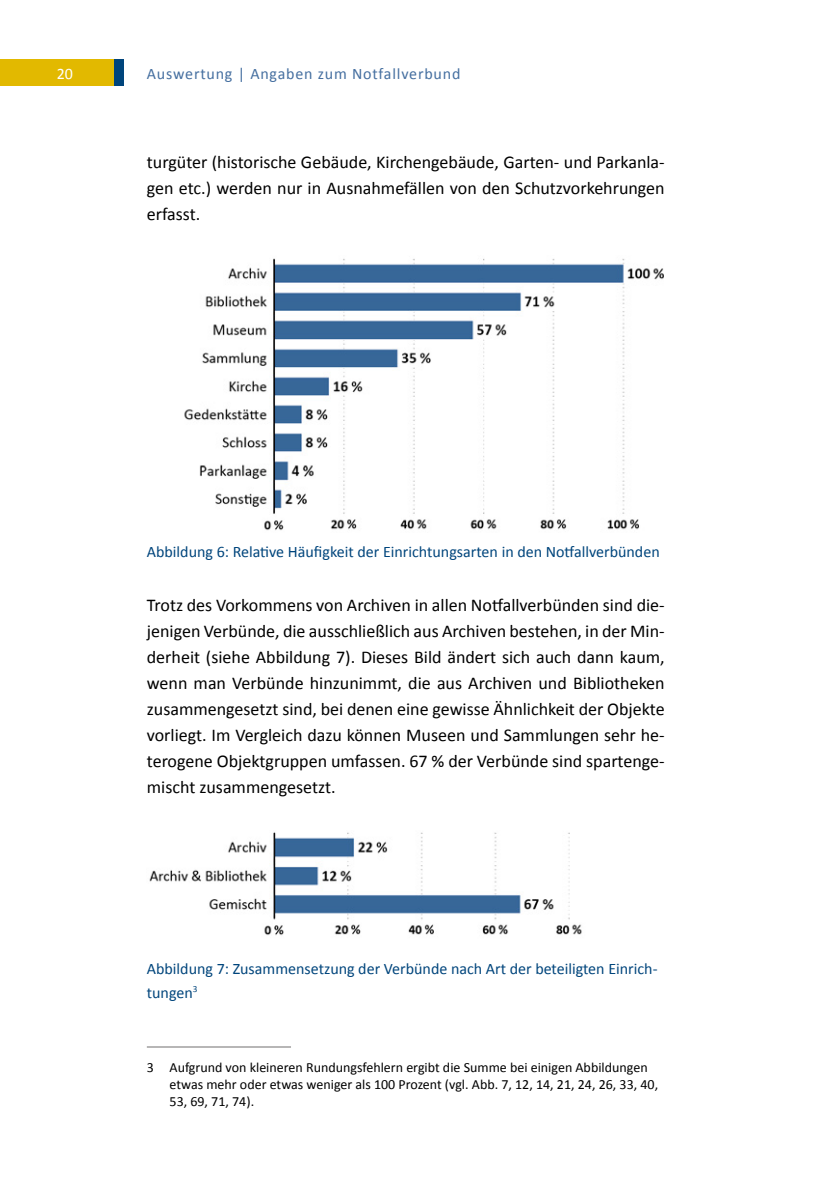
<style>
.page{position:relative;width:840px;height:1191px;background:#fff}
.page>*{position:absolute;margin:0;border:0;box-sizing:border-box;transform-origin:0 0}
.t1{font:18px/26px "Calibri";color:#000;text-align:justify}
.t2{font:16px/24px "Calibri";color:#00457c}
.t3{font:16px "Calibri";letter-spacing:.05em;color:#456fa0}
.t4{font:16px "Calibri";color:#fff}
.t5{font:14px/16.8px "Calibri";color:#000}
</style>
<div class="page">
<div style="left:57px;top:60px;width:67px;height:26px;background:#00457c"></div>
<div style="left:0;top:60px;width:113px;height:26px;background:#e2b900"></div>
<img style="left:184px;top:258px;width:479px;height:273px">
<img style="left:149px;top:832px;width:433px;height:103px">
<hr style="left:147px;top:1046px;width:144px;height:1px;background:#706f6f">
<p class="t4" style="left:57px;top:63px;width:18px">20</p>
<p class="t3" style="left:147px;top:63px;width:315px">Auswertung | Angaben zum Notfallverbund</p>
<p class="t1" style="left:147px;top:149px;width:519px">turgüter (historische Gebäude, Kirchengebäude, Garten- und Parkanla&shy;gen etc.) werden nur in Ausnahmefällen von den Schutzvorkehrungen erfasst.</p>
<p class="t2" style="left:147px;top:539px;width:514px">Abbildung 6: Relative Häufigkeit der Einrichtungsarten in den Notfallverbünden</p>
<p class="t1" style="left:147px;top:592px;width:519px">Trotz des Vorkommens von Archiven in allen Notfallverbünden sind die&shy;jenigen Verbünde, die ausschließlich aus Archiven bestehen, in der Min&shy;derheit (siehe Abbildung 7). Dieses Bild ändert sich auch dann kaum, wenn man Verbünde hinzunimmt, die aus Archiven und Bibliotheken zusammengesetzt sind, bei denen eine gewisse Ähnlichkeit der Objekte vorliegt. Im Vergleich dazu können Museen und Sammlungen sehr he&shy;terogene Objektgruppen umfassen. 67 % der Verbünde sind spartenge&shy;mischt zusammengesetzt.</p>
<p class="t2" style="left:147px;top:956px;width:512px">Abbildung 7: Zusammensetzung der Verbünde nach Art der beteiligten Einrich&shy;tungen<sup>3</sup></p>
<p class="t5" style="left:169px;top:1059px;width:490px;text-indent:-23px">3 Aufgrund von kleineren Rundungsfehlern ergibt die Summe bei einigen Abbildungen etwas mehr oder etwas weniger als 100 Prozent (vgl. Abb. 7, 12, 14, 21, 24, 26, 33, 40,<br>53, 69, 71, 74).</p>
</div>
